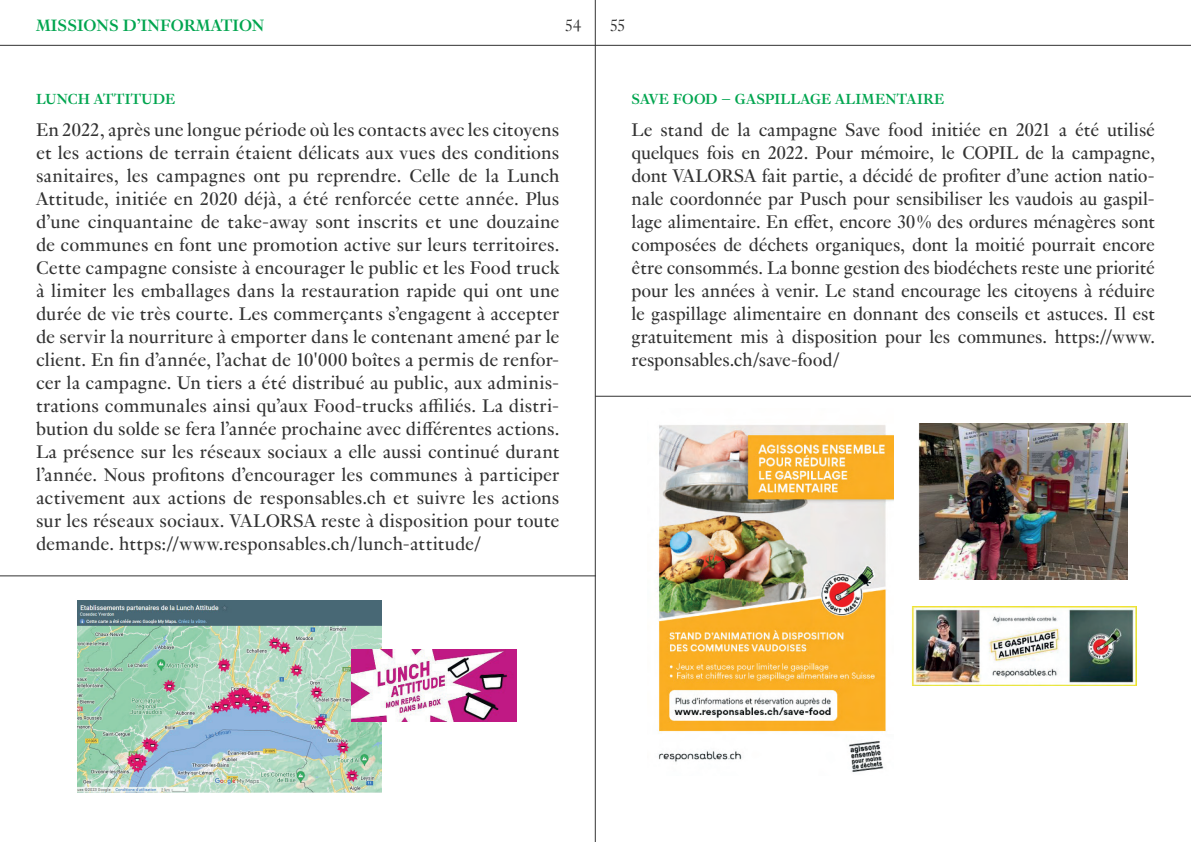
<style>
.page{position:relative;width:1191px;height:842px;background:#fff}
.page>*{position:absolute;margin:0;border:0;box-sizing:border-box;transform-origin:0 0}
.t1{font:20px/23px "Genath";letter-spacing:-.005em;color:#323232;text-align:justify}
.t2{font:700 18px "Genath";letter-spacing:.01em;color:#00a54f}
.t3{font:300 18px "Genath";color:#323232}
.t4{font:700 16px "Genath";letter-spacing:.015em;color:#00a54f}
</style>
<div class="page">
<hr style="left:595px;top:0;width:1px;height:842px;background:#323232">
<hr style="left:0;top:45px;width:1191px;height:1px;background:#323232">
<img style="left:919px;top:424px;width:208px;height:156px">
<img style="left:911px;top:606px;width:225px;height:79px">
<img style="left:658px;top:425px;width:235px;height:347px">
<img style="left:78px;top:600px;width:303px;height:192px">
<img style="left:351px;top:649px;width:165px;height:72px">
<hr style="left:595px;top:396px;width:596px;height:1px;background:#323232">
<hr style="left:0;top:576px;width:596px;height:1px;background:#323232">
<p class="t2" style="left:36px;top:12px;width:230px">MISSIONS D’INFORMATION</p>
<p class="t3" style="left:565px;top:12px;width:18px">54</p>
<p class="t3" style="left:609px;top:12px;width:17px">55</p>
<p class="t4" style="left:36px;top:88px;width:141px">LUNCH ATTITUDE</p>
<p class="t1" style="left:36px;top:116px;width:525px">En 2022, après une longue période où les contacts avec les citoyens et les actions de terrain étaient délicats aux vues des conditions sanitaires, les campagnes ont pu reprendre. Celle de la Lunch Attitude, initiée en 2020 déjà, a été renforcée cette année. Plus d’une cinquantaine de take-away sont inscrits et une douzaine de communes en font une promotion active sur leurs territoires.<br>Cette campagne consiste à encourager le public et les Food truck à limiter les emballages dans la restauration rapide qui ont une durée de vie très courte. Les commerçants s’engagent à accepter de servir la nourriture à emporter dans le contenant amené par le client. En fin d’année, l’achat de 10'000 boîtes a permis de renfor&shy;cer la campagne. Un tiers a été distribué au public, aux adminis&shy;trations communales ainsi qu’aux Food-trucks affiliés. La distri&shy;bution du solde se fera l’année prochaine avec différentes actions.<br>La présence sur les réseaux sociaux a elle aussi continué durant l’année. Nous profitons d’encourager les communes à participer activement aux actions de responsables.ch et suivre les actions sur les réseaux sociaux. VALORSA reste à disposition pour toute demande. https://www.responsables.ch/lunch-attitude/</p>
<p class="t4" style="left:631px;top:88px;width:314px">SAVE FOOD – GASPILLAGE ALIMENTAIRE</p>
<p class="t1" style="left:631px;top:116px;width:525px">Le stand de la campagne Save food initiée en 2021 a été utilisé quelques fois en 2022. Pour mémoire, le COPIL de la campagne, dont VALORSA fait partie, a décidé de profiter d’une action natio&shy;nale coordonnée par Pusch pour sensibiliser les vaudois au gaspil&shy;lage alimentaire. En effet, encore 30 % des ordures ménagères sont composées de déchets organiques, dont la moitié pourrait encore être consommés. La bonne gestion des biodéchets reste une priorité pour les années à venir. Le stand encourage les citoyens à réduire le gaspillage alimentaire en donnant des conseils et astuces. Il est gratuitement mis à disposition pour les communes. https://www. responsables.ch/save-food/</p>
</div>
